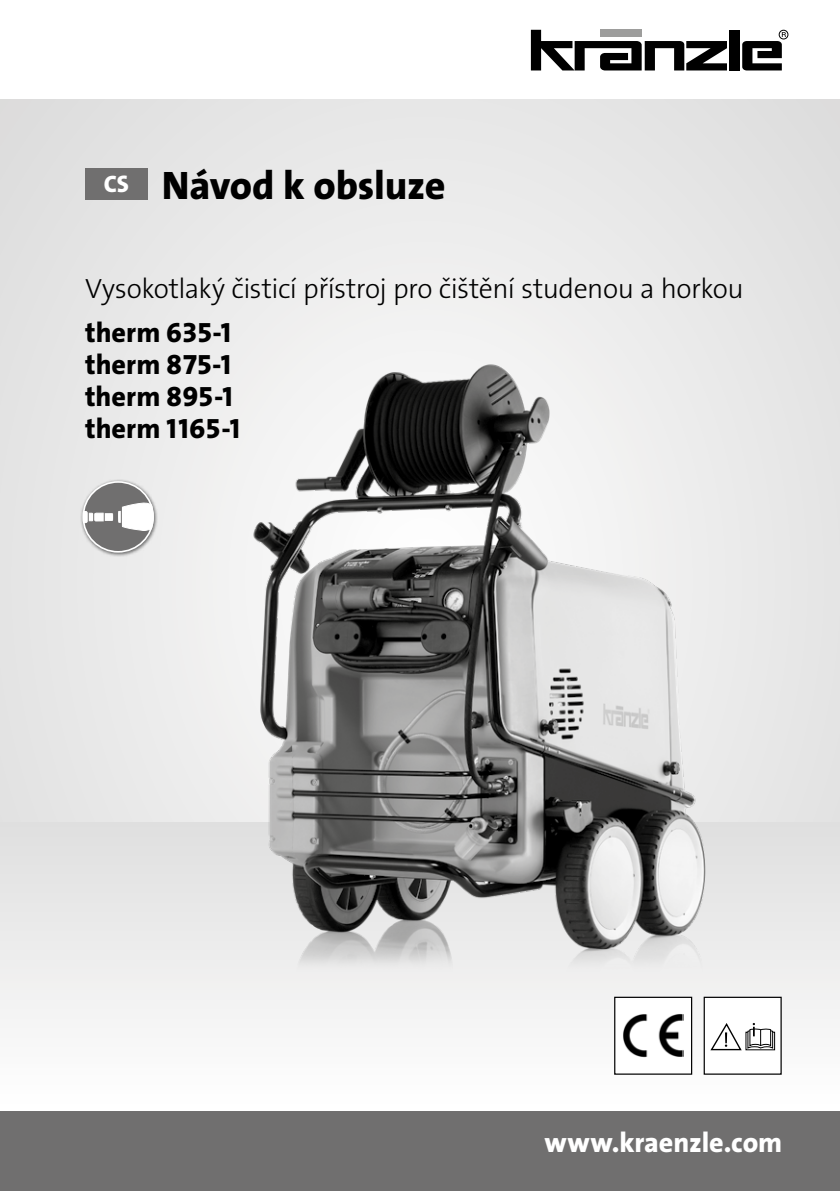
<style>
.page{position:relative;width:840px;height:1191px;background:#fff}
.page>*{position:absolute;margin:0;border:0;box-sizing:border-box;transform-origin:0 0}
.t1{font:40px "The Sans LP8 Ex Bld";letter-spacing:-.005em;color:#000}
.t2{font:28px "The Sans LP3 Lig";letter-spacing:-.02em;color:#000}
.t3{font:28px/32px "The Sans LP8 Ex Bld";color:#000}
.t4{font:28px "The Sans LP8 Ex Bld";letter-spacing:-.005em;color:#fff}
</style>
<div class="page">
<div style="left:0;top:99px;width:839px;height:1092px;background:#e8e8e8"></div>
<div style="left:0;top:996px;width:839px;height:115px;background:#f9f9f9"></div>
<div style="left:0;top:1111px;width:839px;height:80px;background:#706f6f"></div>
<svg style="left:530px;top:30px;width:196px;height:40px"></svg>
<div style="left:728px;top:30px;width:10px;height:40px;background:#000"></div>
<div style="left:778px;top:30px;width:9px;height:9px;border:1px solid #000;border-radius:50%"></div>
<svg style="left:742px;top:32px;width:43px;height:38px"></svg>
<div style="left:614px;top:997px;width:77px;height:77px;background:#fff"></div>
<div style="left:613px;top:996px;width:78px;height:78px;border:1px solid #000"></div>
<img style="left:623px;top:1014px;width:60px;height:43px">
<div style="left:703px;top:997px;width:77px;height:77px;background:#fff"></div>
<div style="left:703px;top:996px;width:78px;height:78px;border:1px solid #000"></div>
<div style="left:745px;top:1031px;width:29px;height:19px;border:1px solid #000"></div>
<svg style="left:710px;top:1023px;width:62px;height:28px"></svg>
<div style="left:85px;top:168px;width:62px;height:31px;background:#706f6f"></div>
<div style="left:80px;top:479px;width:78px;height:78px;background:#000;opacity:.55"></div>
<div style="left:83px;top:482px;width:70px;height:70px;background:#706f6f;border-radius:50%"></div>
<div style="left:82px;top:481px;width:72px;height:71px;border:2px solid #fff;border-radius:50%"></div>
<svg style="left:83px;top:489px;width:72px;height:42px"></svg>
<img style="left:229px;top:351px;width:477px;height:609px">
<h1 class="t1" style="left:104px;top:160px;width:343px"><sup>CS</sup> Návod k obsluze</h1>
<p class="t2" style="left:85px;top:271px;width:659px">Vysokotlaký čisticí přístroj pro čištění studenou a horkou</p>
<p class="t3" style="left:85px;top:316px;width:156px">therm 635-1 therm 875-1 therm 895-1 therm 1165-1</p>
<p class="t4" style="left:544px;top:1124px;width:239px">www.kraenzle.com</p>
</div>
